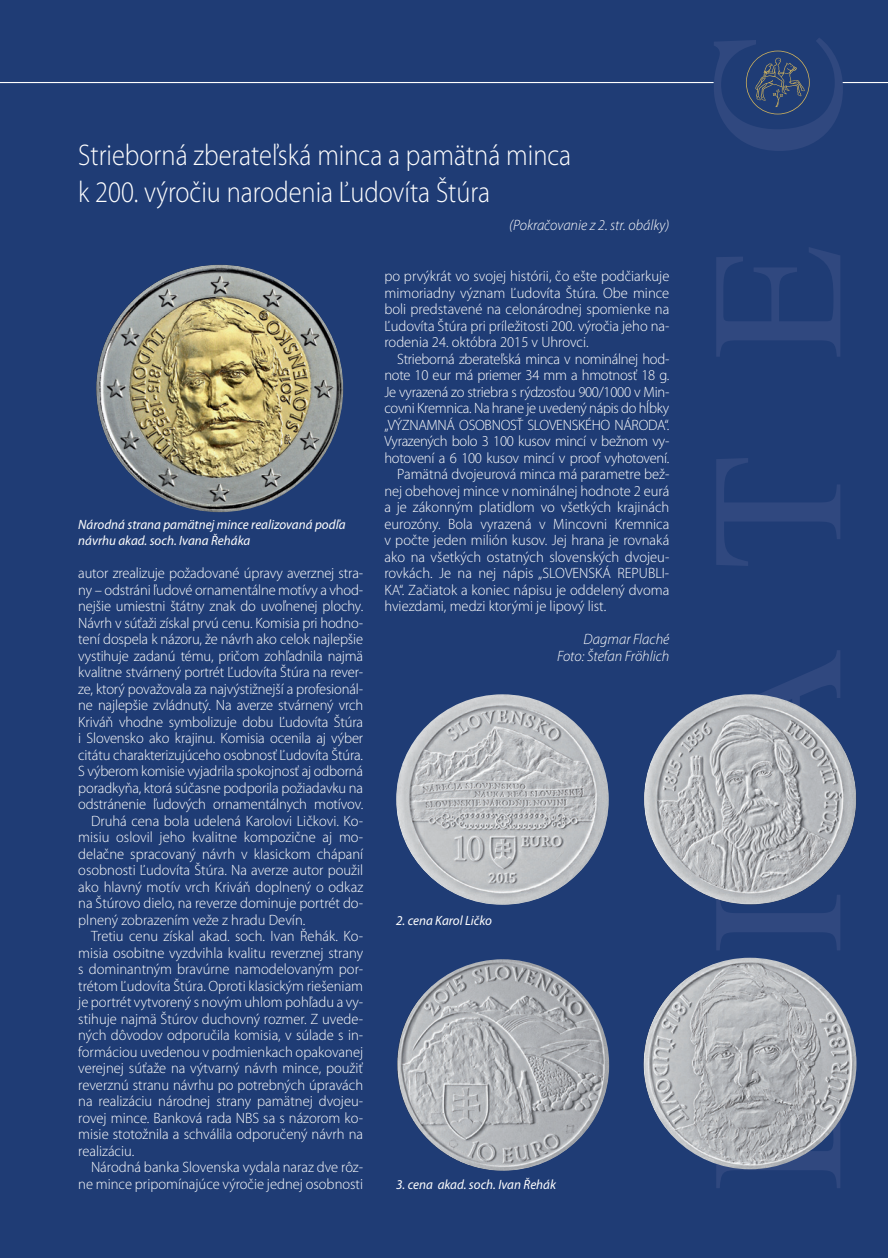
<style>
.page{position:relative;width:888px;height:1258px;background:#1f3c75}
.page>*{position:absolute;margin:0;border:0;box-sizing:border-box;transform-origin:0 0}
.t1{font:300 30px/37.5px "Myriad Pro";color:#fff;scale:.88 1}
.t2{font:300 15px/16.5px "Myriad Pro";letter-spacing:-.005em;color:#fff;text-align:justify}
.t3{font:italic 300 15px/16.5px "Myriad Pro";color:#fff;text-align:right}
.t4{font:italic 13.5px/16.5px "Myriad Pro";color:#fff}
</style>
<div class="page">
<hr style="left:0;top:82px;width:888px;height:1px;background:#fff">
<div style="left:714px;top:53px;width:128px;height:60px;background:#1f3c75;border-radius:50%"></div>
<svg style="left:746px;top:51px;width:64px;height:63px"></svg>
<img style="left:644px;top:694px;width:212px;height:211px">
<img style="left:396px;top:694px;width:213px;height:211px">
<img style="left:397px;top:959px;width:212px;height:212px">
<img style="left:643px;top:958px;width:213px;height:211px">
<img style="left:96px;top:265px;width:247px;height:247px;border-radius:124px">
<h1 class="t1" style="left:78px;top:137px;width:562px">Strieborná zberateľská minca a pamätná minca k 200. výročiu narodenia Ľudovíta Štúra</h1>
<p class="t3" style="left:509px;top:217px;width:162px">(Pokračovanie z 2. str. obálky)</p>
<p class="t4" style="left:78px;top:516px;width:269px">Národná strana pamätnej mince realizovaná podľa návrhu akad. soch. Ivana Řeháka</p>
<p class="t2" style="left:78px;top:565px;width:286px">autor zrealizuje požadované úpravy averznej stra-</p>
<p class="t2" style="left:78px;top:582px;width:286px">ny – odstráni ľudové ornamentálne motívy a vhod-</p>
<p class="t2" style="left:78px;top:598px;width:286px">nejšie umiestni štátny znak do uvoľnenej plochy.</p>
<p class="t2" style="left:78px;top:615px;width:286px">Návrh v súťaži získal prvú cenu. Komisia pri hodno-</p>
<p class="t2" style="left:78px;top:631px;width:286px">tení dospela k názoru, že návrh ako celok najlepšie</p>
<p class="t2" style="left:78px;top:648px;width:286px">vystihuje zadanú tému, pričom zohľadnila najmä</p>
<p class="t2" style="left:78px;top:664px;width:286px">kvalitne stvárnený portrét Ľudovíta Štúra na rever-</p>
<p class="t2" style="left:78px;top:681px;width:286px">ze, ktorý považovala za najvýstižnejší a profesionál-</p>
<p class="t2" style="left:78px;top:697px;width:286px">ne najlepšie zvládnutý. Na averze stvárnený vrch</p>
<p class="t2" style="left:78px;top:714px;width:286px">Kriváň vhodne symbolizuje dobu Ľudovíta Štúra</p>
<p class="t2" style="left:78px;top:730px;width:286px">i Slovensko ako krajinu. Komisia ocenila aj výber</p>
<p class="t2" style="left:78px;top:747px;width:286px">citátu charakterizujúceho osobnosť Ľudovíta Štúra.</p>
<p class="t2" style="left:78px;top:763px;width:286px">S výberom komisie vyjadrila spokojnosť aj odborná</p>
<p class="t2" style="left:78px;top:780px;width:286px">poradkyňa, ktorá súčasne podporila požiadavku na</p>
<p class="t2" style="left:78px;top:796px;width:286px">odstránenie ľudových ornamentálnych motívov.</p>
<p class="t2" style="left:91px;top:813px;width:274px">Druhá cena bola udelená Karolovi Ličkovi. Ko-</p>
<p class="t2" style="left:78px;top:829px;width:286px">misiu oslovil jeho kvalitne kompozične aj mo-</p>
<p class="t2" style="left:78px;top:846px;width:286px">delačne spracovaný návrh v klasickom chápaní</p>
<p class="t2" style="left:78px;top:862px;width:286px">osobnosti Ľudovíta Štúra. Na averze autor použil</p>
<p class="t2" style="left:78px;top:879px;width:286px">ako hlavný motív vrch Kriváň doplnený o odkaz</p>
<p class="t2" style="left:78px;top:895px;width:286px">na Štúrovo dielo, na reverze dominuje portrét do-</p>
<p class="t2" style="left:78px;top:912px;width:229px">plnený zobrazením veže z hradu Devín.</p>
<p class="t2" style="left:91px;top:928px;width:274px">Tretiu cenu získal akad. soch. Ivan Řehák. Ko-</p>
<p class="t2" style="left:78px;top:945px;width:286px">misia osobitne vyzdvihla kvalitu reverznej strany</p>
<p class="t2" style="left:78px;top:961px;width:286px">s dominantným bravúrne namodelovaným por-</p>
<p class="t2" style="left:78px;top:978px;width:286px">trétom Ľudovíta Štúra. Oproti klasickým riešeniam</p>
<p class="t2" style="left:78px;top:994px;width:286px">je portrét vytvorený s novým uhlom pohľadu a vy-</p>
<p class="t2" style="left:78px;top:1011px;width:286px">stihuje najmä Štúrov duchovný rozmer. Z uvede-</p>
<p class="t2" style="left:78px;top:1027px;width:286px">ných dôvodov odporučila komisia, v súlade s in-</p>
<p class="t2" style="left:78px;top:1044px;width:286px">formáciou uvedenou v podmienkach opakovanej</p>
<p class="t2" style="left:78px;top:1060px;width:286px">verejnej súťaže na výtvarný návrh mince, použiť</p>
<p class="t2" style="left:78px;top:1077px;width:286px">reverznú stranu návrhu po potrebných úpravách</p>
<p class="t2" style="left:78px;top:1093px;width:286px">na realizáciu národnej strany pamätnej dvojeu-</p>
<p class="t2" style="left:78px;top:1110px;width:286px">rovej mince. Banková rada NBS sa s názorom ko-</p>
<p class="t2" style="left:78px;top:1126px;width:286px">misie stotožnila a schválila odporučený návrh na</p>
<p class="t2" style="left:78px;top:1143px;width:58px">realizáciu.</p>
<p class="t2" style="left:91px;top:1159px;width:274px">Národná banka Slovenska vydala naraz dve rôz-</p>
<p class="t2" style="left:78px;top:1176px;width:286px">ne mince pripomínajúce výročie jednej osobnosti</p>
<p class="t2" style="left:384px;top:268px;width:286px">po prvýkrát vo svojej histórii, čo ešte podčiarkuje mimoriadny význam Ľudovíta Štúra. Obe mince boli predstavené na celonárodnej spomienke na Ľudovíta Štúra pri príležitosti 200. výročia jeho na&shy;rodenia 24. októbra 2015 v Uhrovci.</p>
<p class="t2" style="left:397px;top:351px;width:274px">Strieborná zberateľská minca v nominálnej hod-</p>
<p class="t2" style="left:384px;top:367px;width:286px">note 10 eur má priemer 34 mm a hmotnosť 18 g.</p>
<p class="t2" style="left:384px;top:384px;width:286px">Je vyrazená zo striebra s rýdzosťou 900/1000 v Min-</p>
<p class="t2" style="left:384px;top:400px;width:286px">covni Kremnica. Na hrane je uvedený nápis do hĺbky</p>
<p class="t2" style="left:384px;top:417px;width:286px">„VÝZNAMNÁ OSOBNOSŤ SLOVENSKÉHO NÁRODA“.</p>
<p class="t2" style="left:384px;top:433px;width:286px">Vyrazených bolo 3 100 kusov mincí v bežnom vy-</p>
<p class="t2" style="left:384px;top:450px;width:286px">hotovení a 6 100 kusov mincí v proof vyhotovení.</p>
<p class="t2" style="left:397px;top:466px;width:274px">Pamätná dvojeurová minca má parametre bež-</p>
<p class="t2" style="left:384px;top:483px;width:286px">nej obehovej mince v nominálnej hodnote 2 eurá</p>
<p class="t2" style="left:384px;top:499px;width:286px">a je zákonným platidlom vo všetkých krajinách</p>
<p class="t2" style="left:384px;top:516px;width:286px">eurozóny. Bola vyrazená v Mincovni Kremnica</p>
<p class="t2" style="left:384px;top:532px;width:286px">v počte jeden milión kusov. Jej hrana je rovnaká</p>
<p class="t2" style="left:384px;top:549px;width:286px">ako na všetkých ostatných slovenských dvojeu-</p>
<p class="t2" style="left:384px;top:565px;width:286px">rovkách. Je na nej nápis „SLOVENSKÁ REPUBLI-</p>
<p class="t2" style="left:384px;top:582px;width:286px">KA“. Začiatok a koniec nápisu je oddelený dvoma</p>
<p class="t2" style="left:384px;top:598px;width:223px">hviezdami, medzi ktorými je lipový list.</p>
<p class="t3" style="left:557px;top:631px;width:114px">Dagmar Flaché<br>Foto: Štefan Fröhlich</p>
<p class="t4" style="left:396px;top:912px;width:97px">2. cena Karol Ličko</p>
<p class="t4" style="left:396px;top:1176px;width:161px">3. cena akad. soch. Ivan Řehák</p>
</div>
